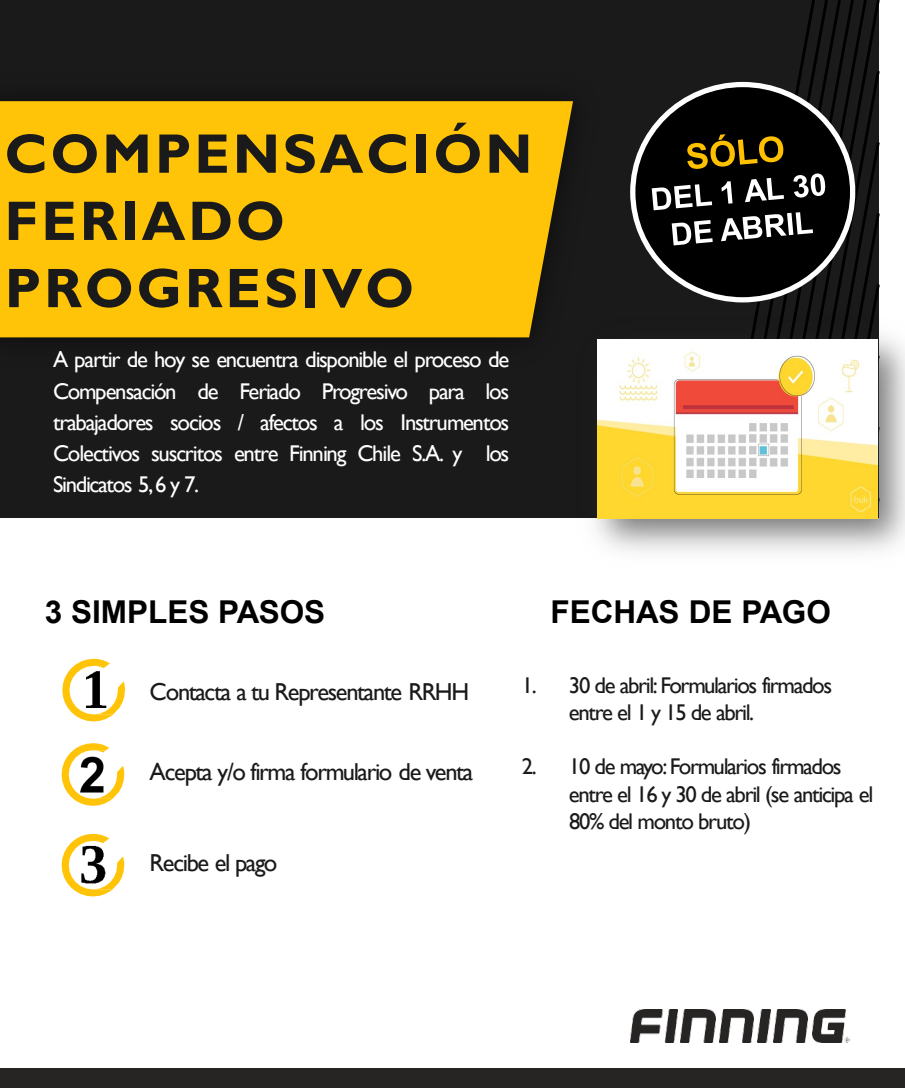
<style>
.page{position:relative;width:905px;height:1088px;background:#fff}
.page>*{position:absolute;margin:0;border:0;box-sizing:border-box;transform-origin:0 0}
.t1{font:700 56px/67.2px "Gill Sans";letter-spacing:.05em;color:#1a1a1a}
.t2{font:700 31.5px "Arial";color:#000}
.t3{font:24.5px "Gill Sans";letter-spacing:-.055em;color:#1a1a1a}
.t4{font:22.75px/31px "Gill Sans";letter-spacing:-.055em;color:#fff;text-align:justify}
.t5{font:22.75px/27.3px "Gill Sans";letter-spacing:-.06em;color:#1a1a1a}
</style>
<div class="page">
<div style="left:0;top:0;width:878px;height:560px;background:#1a1a1a"></div>
<svg style="left:868px;top:0;width:12px;height:313px"></svg>
<svg style="left:855px;top:0;width:13px;height:313px"></svg>
<svg style="left:843px;top:0;width:12px;height:313px"></svg>
<svg style="left:651px;top:0;width:166px;height:313px"></svg>
<div style="left:0;top:101px;width:573px;height:236px;background:#ffc407"></div>
<div style="left:0;top:518px;width:905px;height:555px;background:#fff"></div>
<img style="left:571px;top:313px;width:334px;height:239px">
<img style="left:598px;top:339px;width:279px;height:179px">
<img style="left:631px;top:1009px;width:47px;height:33px">
<img style="left:757px;top:1009px;width:13px;height:33px">
<img style="left:773px;top:1009px;width:34px;height:33px">
<img style="left:719px;top:1009px;width:34px;height:33px">
<img style="left:681px;top:1009px;width:34px;height:33px">
<img style="left:812px;top:1009px;width:37px;height:33px">
<div style="left:0;top:1067px;width:905px;height:20px;background:#272424"></div>
<svg style="left:62px;top:659px;width:63px;height:62px"></svg>
<div style="left:633px;top:85px;width:219px;height:215px;background:#000;border-radius:50%"></div>
<div style="left:630px;top:82px;width:225px;height:220px;border:5px solid #fff;border-radius:50%"></div>
<svg style="left:652px;top:134px;width:173px;height:111px"></svg>
<img style="left:75px;top:667px;width:40px;height:40px">
<svg style="left:62px;top:743px;width:62px;height:63px"></svg>
<img style="left:75px;top:757px;width:36px;height:35px">
<svg style="left:62px;top:834px;width:62px;height:62px"></svg>
<img style="left:73px;top:843px;width:40px;height:40px">
<h1 class="t1" style="left:5px;top:122px;width:529px">COMPENSACIÓN<br>FERIADO<br>PROGRESIVO</h1>
<p class="t4" style="left:53px;top:345px;width:458px">A partir de hoy se encuentra disponible el proceso de Compensación de Feriado Progresivo para los trabajadores socios / afectos a los Instrumentos Colectivos suscritos entre Finning Chile S.A. y los Sindicatos 5,6 y 7.</p>
<p class="t2" style="left:45px;top:590px;width:282px">3 SIMPLES PASOS</p>
<p class="t2" style="left:550px;top:590px;width:282px">FECHAS DE PAGO</p>
<p class="t3" style="left:150px;top:677px;width:321px">Contacta a tu Representante RRHH</p>
<p class="t3" style="left:150px;top:757px;width:325px">Acepta y/o firma formulario de venta</p>
<p class="t3" style="left:150px;top:848px;width:129px">Recibe el pago</p>
<p class="t5" style="left:569px;top:672px;width:265px;text-indent:-47px">1. 30 de abril: Formularios firmados entre el 1 y 15 de abril.</p>
<p class="t5" style="left:569px;top:753px;width:306px;text-indent:-47px">2. 10 de mayo: Formularios firmados entre el 16 y 30 de abril (se anticipa el<br>80% del monto bruto)</p>
</div>
